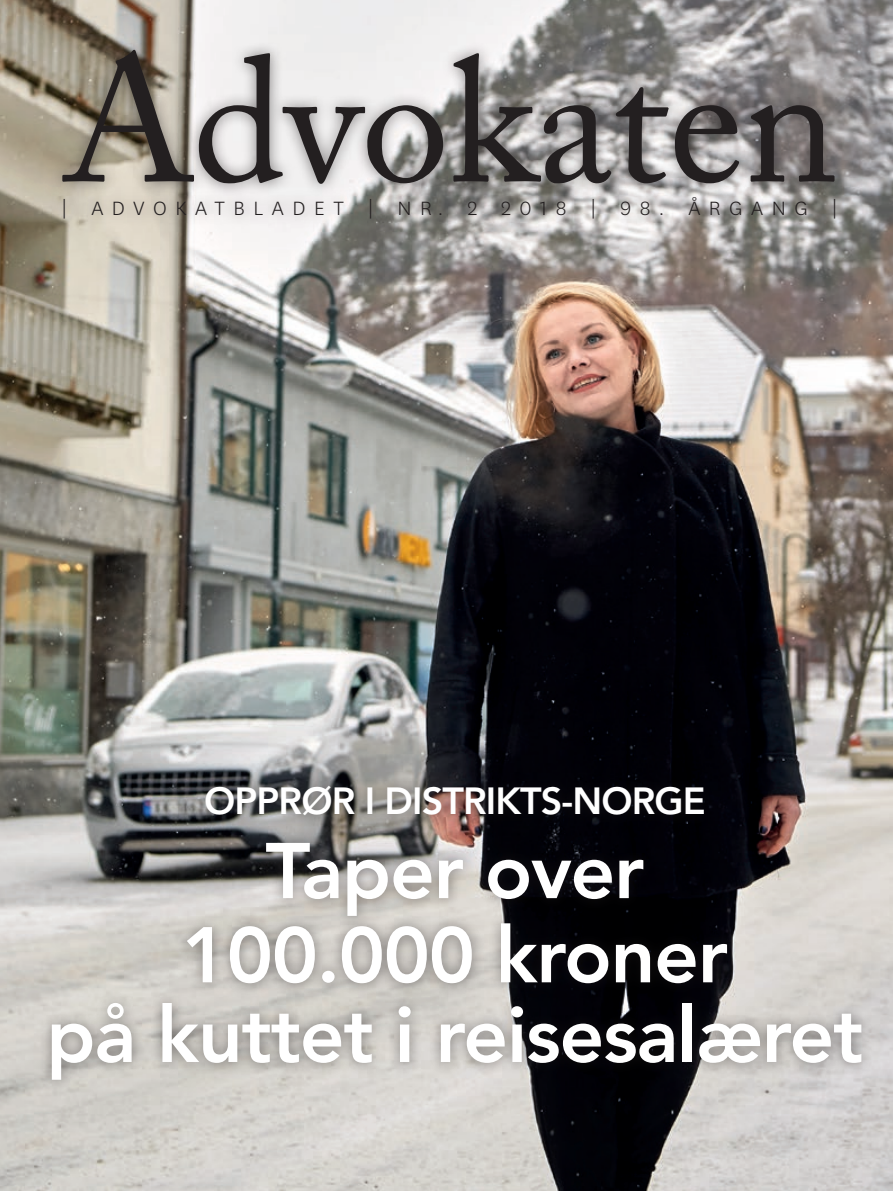
<style>
.page{position:relative;width:893px;height:1191px;background:#fff}
.page>*{position:absolute;margin:0;border:0;box-sizing:border-box;transform-origin:0 0}
.t1{font:177px "Adobe Caslon";color:#231f20}
.t2{font:800 78px/81.9px "Avenir";letter-spacing:-.015em;color:#fff;text-align:center}
.t3{font:800 37.5px "Avenir";letter-spacing:-.025em;color:#fff}
.t4{font:300 22.5px "National";letter-spacing:.38em;color:#231f20}
</style>
<div class="page">
<img style="left:0;top:0;width:893px;height:1191px">
<div style="left:49px;top:37px;width:799px;height:160px;background:#231f20;opacity:.55"></div>
<div style="left:50px;top:185px;width:799px;height:45px;background:#231f20;opacity:.55"></div>
<div style="left:39px;top:773px;width:835px;height:319px;background:#231f20;opacity:.5"></div>
<h1 class="t1" style="left:63px;top:17px;width:777px">Advokaten</h1>
<p class="t4" style="left:91px;top:194px;width:748px">ADVOKATBLADET | NR. 2 2018 | 98. ÅRGANG |</p>
<p class="t4" style="left:62px;top:193px;width:7px">|</p>
<p class="t3" style="left:204px;top:779px;width:503px">OPPRØR I DISTRIKTS-NORGE</p>
<p class="t2" style="left:47px;top:830px;width:818px">Taper over<br>100.000 kroner<br>på kuttet i reisesalæret</p>
</div>
